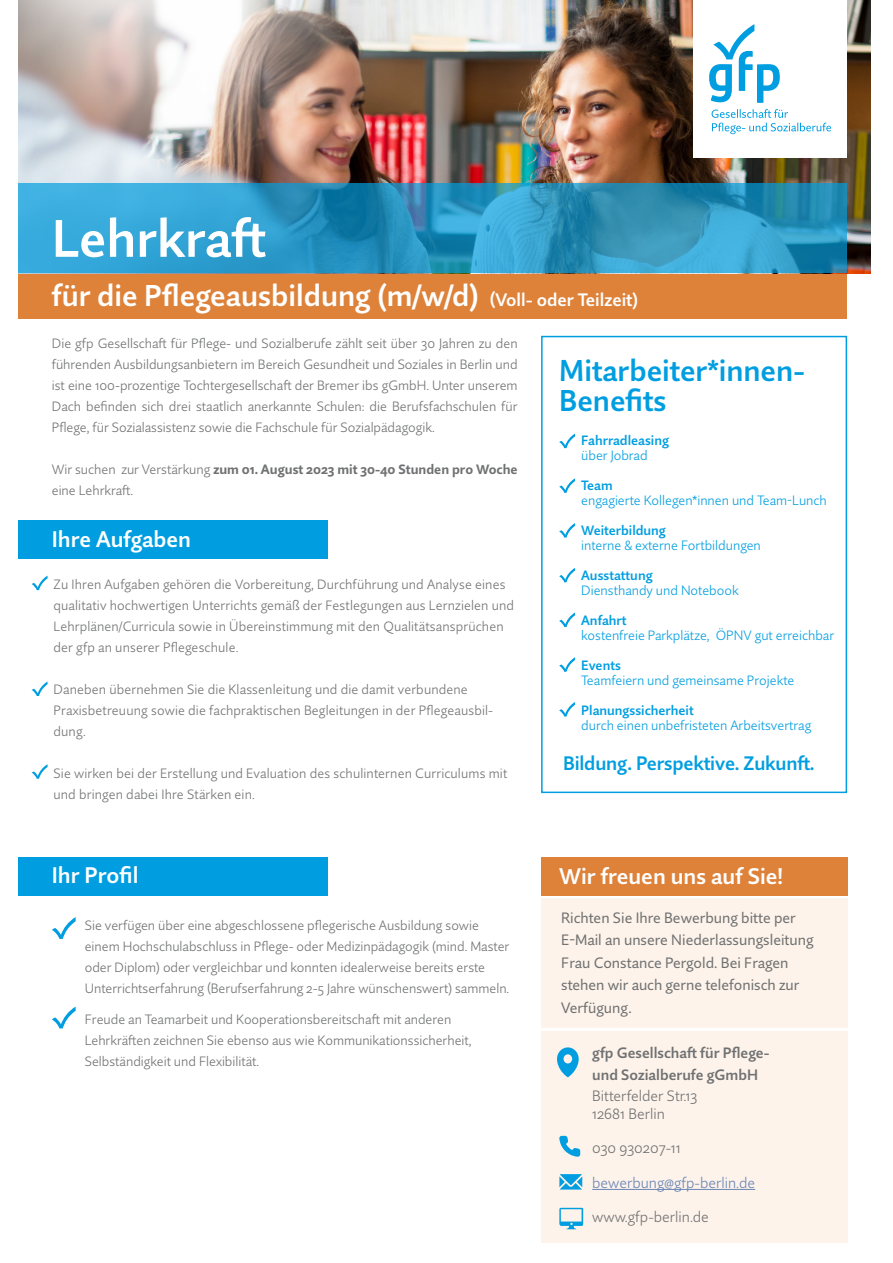
<style>
.page{position:relative;width:893px;height:1263px;background:#fff}
.page>*{position:absolute;margin:0;border:0;box-sizing:border-box;transform-origin:0 0}
.t1{font:600 52.5px "Quire Sans Pro";color:#fff}
.t2{font:600 30px "Quire Sans Pro";color:#fff}
.t3{font:600 30px/30px "Quire Sans Pro";color:#009ee0}
.t4{font:600 22.5px "Quire Sans Pro";color:#fff}
.t5{font:600 19.5px "Quire Sans Pro";letter-spacing:-.01em;color:#009ee0}
.t6{font:15px/22.5px "Quire Sans Pro";color:#707172}
.t7{font:300 15px/18px "Quire Sans Pro";color:#707172}
.t8{font:600 15px/22px "Quire Sans Pro";color:#707172}
.t9{font:300 15px "Quire Sans Pro";color:#6984b5}
.t10{font:300 13.5px/21px "Quire Sans Pro";color:#707172}
.t11{font:300 13.5px "Quire Sans Pro";color:#009ee0}
.t12{font:700 13.5px/21px "Quire Sans Pro";color:#707172}
.t13{font:600 13.5px "Quire Sans Pro";color:#009ee0}
.s1{font-size:18px}
.s2{font-weight:300}
</style>
<div class="page">
<div style="left:19px;top:273px;width:828px;height:46px;background:#de823a"></div>
<div style="left:541px;top:336px;width:306px;height:457px;border:2px solid #009ee0"></div>
<img style="left:19px;top:0;width:851px;height:273px">
<svg style="left:52px;top:917px;width:24px;height:22px"></svg>
<svg style="left:559px;top:434px;width:16px;height:14px"></svg>
<svg style="left:559px;top:478px;width:16px;height:15px"></svg>
<svg style="left:559px;top:523px;width:16px;height:15px"></svg>
<svg style="left:559px;top:568px;width:16px;height:14px"></svg>
<svg style="left:559px;top:612px;width:16px;height:15px"></svg>
<svg style="left:559px;top:657px;width:16px;height:15px"></svg>
<svg style="left:559px;top:702px;width:16px;height:14px"></svg>
<svg style="left:19px;top:184px;width:828px;height:89px;background:#2e99c5"></svg>
<div style="left:19px;top:521px;width:309px;height:38px;background:#009ee0"></div>
<div style="left:19px;top:857px;width:309px;height:38px;background:#009ee0"></div>
<div style="left:693px;top:0;width:154px;height:158px;background:#fff"></div>
<svg style="left:712px;top:109px;width:119px;height:25px"></svg>
<svg style="left:709px;top:24px;width:71px;height:79px"></svg>
<svg style="left:52px;top:1006px;width:24px;height:22px"></svg>
<div style="left:541px;top:857px;width:306px;height:38px;background:#de823a"></div>
<div style="left:541px;top:898px;width:306px;height:130px;background:#fdf3ea"></div>
<div style="left:541px;top:1031px;width:306px;height:211px;background:#fdf3ea"></div>
<hr style="left:592px;top:1189px;width:163px;height:1px;background:#6984b5">
<svg style="left:557px;top:1047px;width:22px;height:30px"></svg>
<svg style="left:559px;top:1174px;width:23px;height:15px"></svg>
<svg style="left:559px;top:1136px;width:21px;height:21px"></svg>
<svg style="left:559px;top:1208px;width:24px;height:21px"></svg>
<svg style="left:32px;top:576px;width:16px;height:14px"></svg>
<svg style="left:32px;top:681px;width:16px;height:15px"></svg>
<svg style="left:32px;top:764px;width:16px;height:15px"></svg>
<h1 class="t1" style="left:52px;top:205px;width:216px">Lehrkraft</h1>
<h2 class="t2" style="left:52px;top:277px;width:588px">für die Pflegeausbildung (m/w/d) <span class="s1">(Voll- oder Teilzeit)</span></h2>
<p class="t10" style="left:52px;top:332px;width:467px;text-align:justify">Die gfp Gesellschaft für Pflege- und Sozialberufe zählt seit über 30 Jahren zu den führenden Ausbildungsanbietern im Bereich Gesundheit und Soziales in Berlin und ist eine 100-prozentige Tochtergesellschaft der Bremer ibs gGmbH. Unter unserem Dach befinden sich drei staatlich anerkannte Schulen: die Berufsfachschulen für Pflege, für Sozialassistenz sowie die Fachschule für Sozialpädagogik.</p>
<p class="t12" style="left:52px;top:458px;width:467px"><span class="s2">Wir suchen zur Verstärkung</span> zum 01. August 2023 mit 30-40 Stunden pro Woche <span class="s2">eine Lehrkraft.</span></p>
<h3 class="t4" style="left:52px;top:525px;width:141px">Ihre Aufgaben</h3>
<p class="t10" style="left:54px;top:573px;width:462px">Zu Ihren Aufgaben gehören die Vorbereitung, Durchführung und Analyse eines qualitativ hochwertigen Unterrichts gemäß der Festlegungen aus Lernzielen und Lehrplänen/Curricula sowie in Übereinstimmung mit den Qualitätsansprüchen der gfp an unserer Pflegeschule.</p>
<p class="t10" style="left:54px;top:678px;width:441px">Daneben übernehmen Sie die Klassenleitung und die damit verbundene<br>Praxisbetreuung sowie die fachpraktischen Begleitungen in der Pflegeausbil&shy;dung.</p>
<p class="t10" style="left:54px;top:762px;width:455px">Sie wirken bei der Erstellung und Evaluation des schulinternen Curriculums mit und bringen dabei Ihre Stärken ein.</p>
<h3 class="t4" style="left:52px;top:861px;width:88px">Ihr Profil</h3>
<p class="t10" style="left:85px;top:915px;width:426px">Sie verfügen über eine abgeschlossene pflegerische Ausbildung sowie einem Hochschulabschluss in Pflege- oder Medizinpädagogik (mind. Master oder Diplom) oder vergleichbar und konnten idealerweise bereits erste Unterrichtserfahrung (Berufserfahrung 2-5 Jahre wünschenswert) sammeln.</p>
<p class="t10" style="left:85px;top:1008px;width:388px">Freude an Teamarbeit und Kooperationsbereitschaft mit anderen<br>Lehrkräften zeichnen Sie ebenso aus wie Kommunikationssicherheit,<br>Selbständigkeit und Flexibilität.</p>
<h2 class="t3" style="left:559px;top:355px;width:247px">Mitarbeiter*innen-<br>Benefits</h2>
<p class="t13" style="left:581px;top:432px;width:89px">Fahrradleasing</p>
<p class="t11" style="left:581px;top:447px;width:68px">über Jobrad</p>
<p class="t13" style="left:581px;top:477px;width:33px">Team</p>
<p class="t11" style="left:581px;top:492px;width:247px">engagierte Kollegen*innen und Team-Lunch</p>
<p class="t13" style="left:581px;top:522px;width:86px">Weiterbildung</p>
<p class="t11" style="left:581px;top:537px;width:181px">interne &amp; externe Fortbildungen</p>
<p class="t13" style="left:581px;top:567px;width:73px">Ausstattung</p>
<p class="t11" style="left:581px;top:582px;width:159px">Diensthandy und Notebook</p>
<p class="t13" style="left:581px;top:612px;width:47px">Anfahrt</p>
<p class="t11" style="left:581px;top:627px;width:255px">kostenfreie Parkplätze, ÖPNV gut erreichbar</p>
<p class="t13" style="left:581px;top:657px;width:41px">Events</p>
<p class="t11" style="left:581px;top:672px;width:215px">Teamfeiern und gemeinsame Projekte</p>
<p class="t13" style="left:581px;top:702px;width:114px">Planungssicherheit</p>
<p class="t11" style="left:581px;top:717px;width:232px">durch einen unbefristeten Arbeitsvertrag</p>
<h3 class="t5" style="left:563px;top:750px;width:253px">Bildung. Perspektive. Zukunft.</h3>
<h3 class="t4" style="left:559px;top:862px;width:225px">Wir freuen uns auf Sie!</h3>
<p class="t6" style="left:561px;top:906px;width:254px">Richten Sie Ihre Bewerbung bitte per<br>E-Mail an unsere Niederlassungsleitung<br>Frau Constance Pergold. Bei Fragen stehen wir auch gerne telefonisch zur<br>Verfügung.</p>
<p class="t8" style="left:592px;top:1041px;width:179px">gfp Gesellschaft für Pflege&shy;und Sozialberufe gGmbH</p>
<p class="t7" style="left:592px;top:1086px;width:107px">Bitterfelder Str.13<br>12681 Berlin</p>
<p class="t7" style="left:592px;top:1139px;width:90px">030 930207-11</p>
<p class="t9" style="left:592px;top:1173px;width:164px">bewerbung@gfp-berlin.de</p>
<p class="t7" style="left:592px;top:1208px;width:118px">www.gfp-berlin.de</p>
</div>
